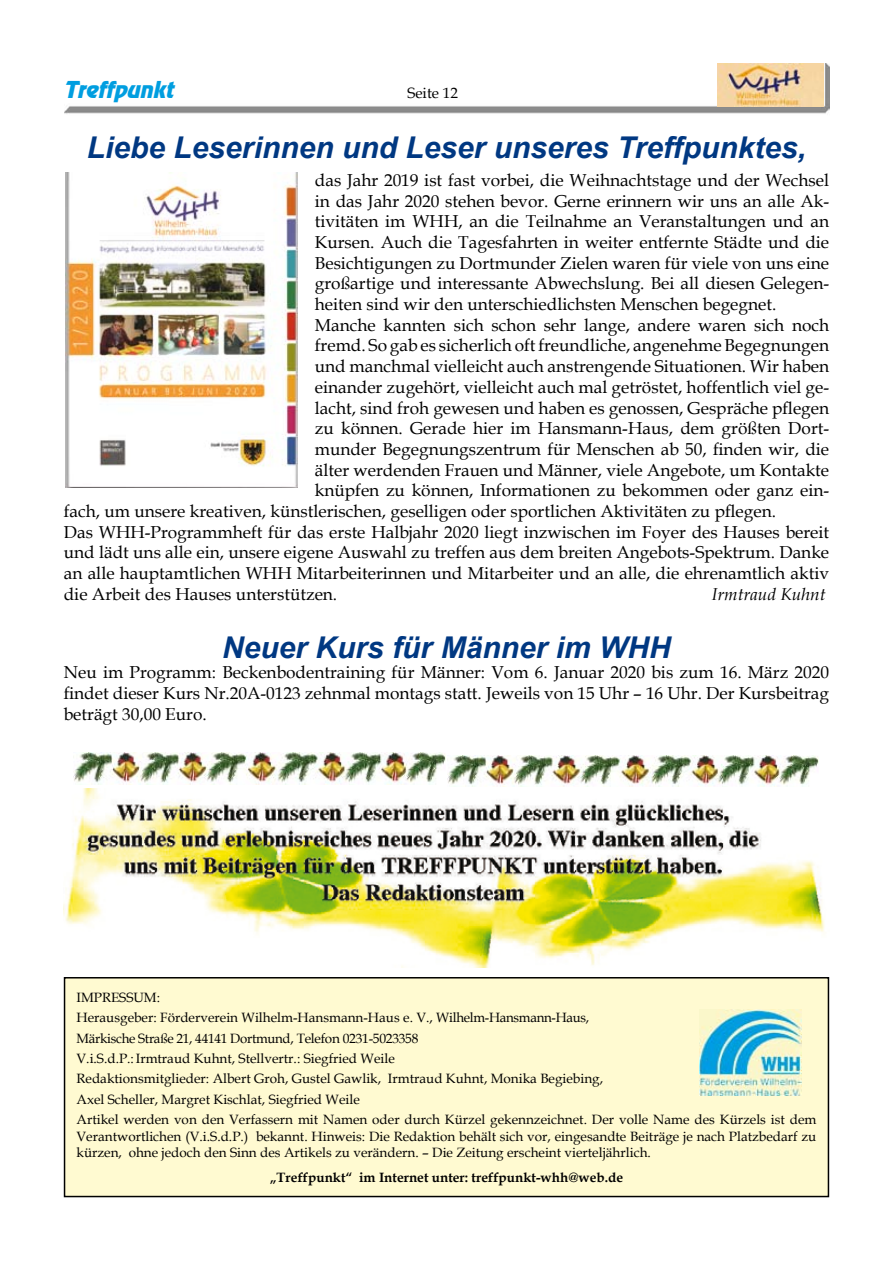
<style>
.page{position:relative;width:893px;height:1263px;background:#fff}
.page>*{position:absolute;margin:0;border:0;box-sizing:border-box;transform-origin:0 0}
.t1{font:italic 700 30px "Arial";color:#003882}
.t2{font:italic 21px "Revue";color:#009ee0}
.t3{font:17.25px/20.7px "Book Antiqua";color:#000;text-align:justify}
.t4{font:italic 17.25px "Book Antiqua";color:#000}
.t5{font:15px "Book Antiqua";color:#000}
.t6{font:13.5px/20.4px "Book Antiqua";color:#000}
.t7{font:700 13.5px "Book Antiqua";color:#000}
</style>
<div class="page">
<img style="left:64px;top:64px;width:765px;height:50px">
<img style="left:718px;top:64px;width:106px;height:42px">
<div style="left:65px;top:978px;width:763px;height:218px;background:#fffad1"></div>
<div style="left:64px;top:977px;width:765px;height:220px;border:2px solid #000"></div>
<img style="left:700px;top:1009px;width:101px;height:86px">
<img style="left:64px;top:788px;width:761px;height:180px">
<img style="left:66px;top:173px;width:232px;height:315px">
<img style="left:447px;top:755px;width:372px;height:31px">
<img style="left:74px;top:753px;width:372px;height:31px">
<p class="t2" style="left:64px;top:76px;width:117px">Treffpunkt</p>
<p class="t5" style="left:408px;top:83px;width:52px">Seite 12</p>
<h1 class="t1" style="left:87px;top:128px;width:721px">Liebe Leserinnen und Leser unseres Treffpunktes,</h1>
<p class="t3" style="left:315px;top:169px;width:516px">das Jahr 2019 ist fast vorbei, die Weihnachtstage und der Wechsel</p>
<p class="t3" style="left:315px;top:190px;width:516px">in das Jahr 2020 stehen bevor. Gerne erinnern wir uns an alle Ak-</p>
<p class="t3" style="left:315px;top:211px;width:516px">tivitäten im WHH, an die Teilnahme an Veranstaltungen und an</p>
<p class="t3" style="left:315px;top:231px;width:516px">Kursen. Auch die Tagesfahrten in weiter entfernte Städte und die</p>
<p class="t3" style="left:315px;top:252px;width:516px">Besichtigungen zu Dortmunder Zielen waren für viele von uns eine</p>
<p class="t3" style="left:315px;top:273px;width:516px">großartige und interessante Abwechslung. Bei all diesen Gelegen-</p>
<p class="t3" style="left:315px;top:293px;width:463px">heiten sind wir den unterschiedlichsten Menschen begegnet.</p>
<p class="t3" style="left:315px;top:314px;width:516px">Manche kannten sich schon sehr lange, andere waren sich noch</p>
<p class="t3" style="left:315px;top:335px;width:516px">fremd. So gab es sicherlich oft freundliche, angenehme Begegnungen</p>
<p class="t3" style="left:315px;top:356px;width:516px">und manchmal vielleicht auch anstrengende Situationen. Wir haben</p>
<p class="t3" style="left:315px;top:376px;width:516px">einander zugehört, vielleicht auch mal getröstet, hoffentlich viel ge-</p>
<p class="t3" style="left:315px;top:397px;width:516px">lacht, sind froh gewesen und haben es genossen, Gespräche pflegen</p>
<p class="t3" style="left:315px;top:418px;width:516px">zu können. Gerade hier im Hansmann-Haus, dem größten Dort-</p>
<p class="t3" style="left:315px;top:438px;width:516px">munder Begegnungszentrum für Menschen ab 50, finden wir, die</p>
<p class="t3" style="left:315px;top:459px;width:516px">älter werdenden Frauen und Männer, viele Angebote, um Kontakte</p>
<p class="t3" style="left:315px;top:480px;width:516px">knüpfen zu können, Informationen zu bekommen oder ganz ein-</p>
<p class="t3" style="left:64px;top:500px;width:714px">fach, um unsere kreativen, künstlerischen, geselligen oder sportlichen Aktivitäten zu pflegen.</p>
<p class="t3" style="left:64px;top:521px;width:767px">Das WHH-Programmheft für das erste Halbjahr 2020 liegt inzwischen im Foyer des Hauses bereit</p>
<p class="t3" style="left:64px;top:542px;width:767px">und lädt uns alle ein, unsere eigene Auswahl zu treffen aus dem breiten Angebots-Spektrum. Danke</p>
<p class="t3" style="left:64px;top:563px;width:767px">an alle hauptamtlichen WHH Mitarbeiterinnen und Mitarbeiter und an alle, die ehrenamtlich aktiv</p>
<p class="t3" style="left:64px;top:583px;width:275px">die Arbeit des Hauses unterstützen.</p>
<p class="t4" style="left:712px;top:582px;width:115px">Irmtraud Kuhnt</p>
<h1 class="t1" style="left:222px;top:627px;width:450px">Neuer Kurs für Männer im WHH</h1>
<p class="t3" style="left:64px;top:662px;width:767px">Neu im Programm: Beckenbodentraining für Männer: Vom 6. Januar 2020 bis zum 16. März 2020 findet dieser Kurs Nr.20A-0123 zehnmal montags statt. Jeweils von 15 Uhr – 16 Uhr. Der Kursbeitrag beträgt 30,00 Euro.</p>
<p class="t6" style="left:77px;top:986px;width:741px">IMPRESSUM:<br>Herausgeber: Förderverein Wilhelm-Hansmann-Haus e. V., Wilhelm-Hansmann-Haus,<br>Märkische Straße 21, 44141 Dortmund, Telefon 0231-5023358<br>V.i.S.d.P.:Irmtraud Kuhnt, Stellvertr.: Siegfried Weile<br>Redaktionsmitglieder: Albert Groh, Gustel Gawlik, Irmtraud Kuhnt, Monika Begiebing,<br>Axel Scheller, Margret Kischlat, Siegfried Weile<br>Artikel werden von den Verfassern mit Namen oder durch Kürzel gekennzeichnet. Der volle Name des Kürzels ist dem</p>
<p class="t6" style="left:77px;top:1127px;width:741px;line-height:16.2px">Verantwortlichen (V.i.S.d.P.) bekannt. Hinweis: Die Redaktion behält sich vor, eingesandte Beiträge je nach Platzbedarf zu kürzen, ohne jedoch den Sinn des Artikels zu verändern. – Die Zeitung erscheint vierteljährlich.</p>
<p class="t7" style="left:270px;top:1168px;width:355px">„Treffpunkt“ im Internet unter: treffpunkt-whh@web.de</p>
</div>
